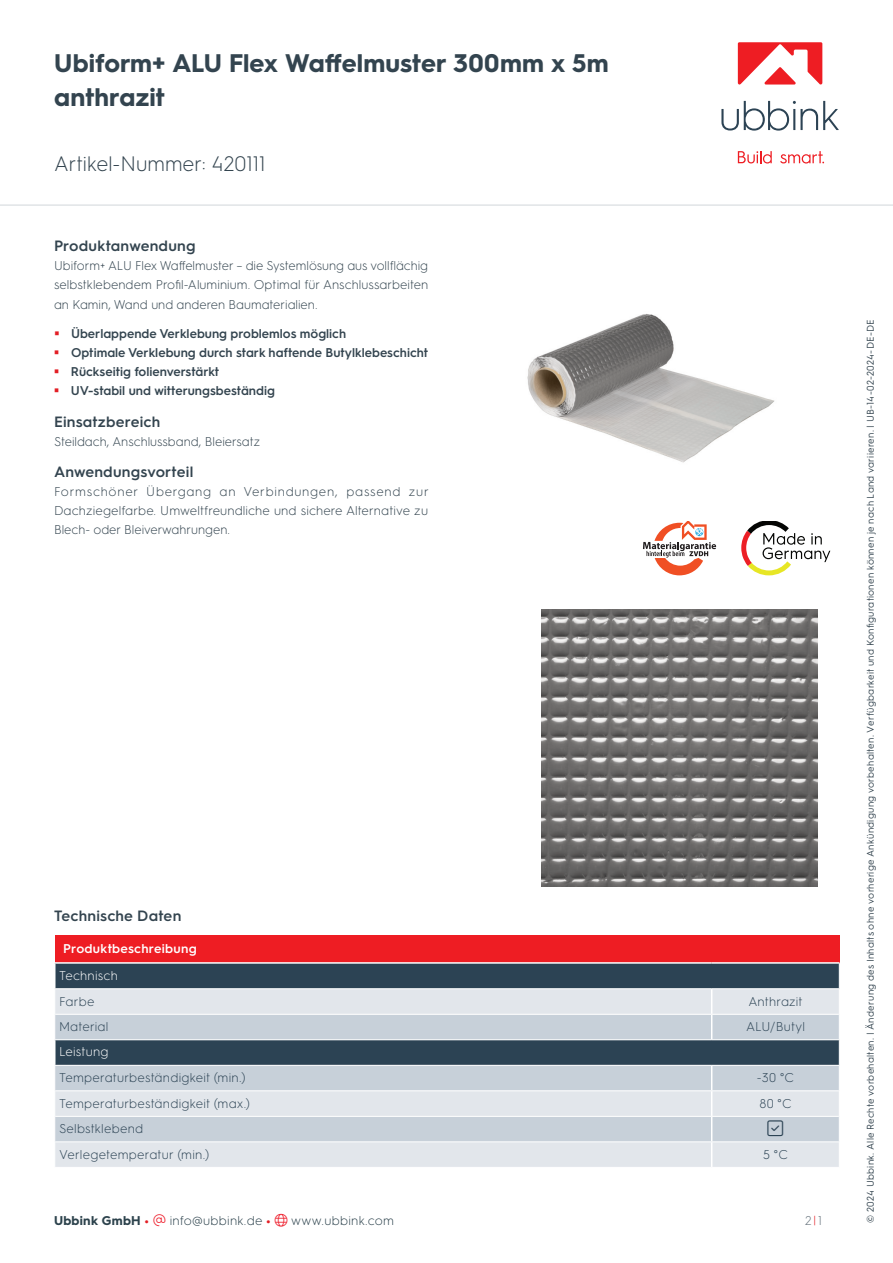
<style>
.page{position:relative;width:893px;height:1263px;background:#fff}
.page>*{position:absolute;margin:0;border:0;box-sizing:border-box;transform-origin:0 0}
.t1{font:700 25.5px/34px "HGS3";letter-spacing:.005em;color:#33444f}
.t2{font:300 21px "HGS3";color:#33444f}
.t3{font:300 18px "Font Awesome 6 Pro";color:#2c4354}
.t4{font:600 15px "HGS3";letter-spacing:.01em;color:#33444f}
.t5{font:300 12.75px/19.2px "HGS3";color:#33444f;text-align:justify}
.t6{font:600 12.75px/19.2px "HGS3";color:#33444f}
.t7{font:300 12.75px "HGS3";letter-spacing:.015em;color:#2c4354}
.t8{font:300 12.75px "HGS3";letter-spacing:.02em;color:#2c424c}
.t9{font:600 12.75px "HGS3";letter-spacing:.02em;color:#fff}
.t10{font:300 12.75px "HGS3";letter-spacing:.015em;color:#fff}
.t11{font:300 12.75px "HGS3";color:#66737c}
.t12{font:9.75px "HGS3";letter-spacing:.03em;color:#33444f}
.s1{font-weight:700}
.s2{font-weight:700;color:#e31e25}
.s3{color:#ee1f2d}
.s4{color:#e31e25}
</style>
<div class="page">
<div style="left:55px;top:935px;width:784px;height:28px;background:#ee1d23"></div>
<div style="left:56px;top:964px;width:783px;height:24px;background:#2c4354"></div>
<div style="left:55px;top:989px;width:784px;height:178px;background:#e2e6eb"></div>
<svg style="left:55px;top:1015px;width:784px;height:126px;background:#adb8c2"></svg>
<hr style="left:54px;top:962px;width:658px;height:2px;background:#fff">
<hr style="left:712px;top:962px;width:127px;height:2px;background:#fff">
<hr style="left:55px;top:1014px;width:657px;height:1px;background:#fff">
<hr style="left:712px;top:1014px;width:127px;height:1px;background:#fff">
<svg style="left:711px;top:989px;width:1px;height:50px"></svg>
<hr style="left:54px;top:1039px;width:658px;height:1px;background:#fff">
<hr style="left:712px;top:1039px;width:128px;height:1px;background:#fff">
<hr style="left:54px;top:1040px;width:2px;height:25px;background:#fff">
<hr style="left:54px;top:1065px;width:658px;height:1px;background:#fff">
<hr style="left:712px;top:1065px;width:128px;height:1px;background:#fff">
<hr style="left:55px;top:1090px;width:657px;height:1px;background:#fff">
<hr style="left:712px;top:1090px;width:127px;height:1px;background:#fff">
<hr style="left:55px;top:1116px;width:657px;height:1px;background:#fff">
<hr style="left:712px;top:1116px;width:127px;height:1px;background:#fff">
<hr style="left:55px;top:1141px;width:657px;height:1px;background:#fff">
<hr style="left:712px;top:1141px;width:127px;height:1px;background:#fff">
<svg style="left:711px;top:1066px;width:1px;height:101px"></svg>
<svg style="left:839px;top:964px;width:1px;height:101px"></svg>
<img style="left:541px;top:610px;width:276px;height:276px">
<svg style="left:741px;top:521px;width:89px;height:54px"></svg>
<svg style="left:643px;top:521px;width:73px;height:54px"></svg>
<img style="left:527px;top:314px;width:248px;height:149px">
<hr style="left:0;top:204px;width:893px;height:2px;background:#e1e4e6">
<svg style="left:721px;top:101px;width:118px;height:30px"></svg>
<svg style="left:738px;top:151px;width:34px;height:13px"></svg>
<svg style="left:780px;top:151px;width:44px;height:13px"></svg>
<svg style="left:738px;top:42px;width:84px;height:43px"></svg>
<svg style="left:768px;top:1121px;width:15px;height:15px"></svg>
<h1 class="t1" style="left:54px;top:45px;width:556px">Ubiform+ ALU Flex Waffelmuster 300mm x 5m anthrazit</h1>
<h2 class="t2" style="left:54px;top:150px;width:213px">Artikel-Nummer: 420111</h2>
<p class="t4" style="left:54px;top:235px;width:143px">Produktanwendung</p>
<p class="t5" style="left:54px;top:255px;width:376px">Ubiform+ ALU Flex Waffelmuster – die Systemlösung aus vollflächig selbstklebendem Profil-Aluminium. Optimal für Anschlussarbeiten an Kamin, Wand und anderen Baumaterialien.</p>
<p class="t6" style="left:71px;top:323px;width:359px">Überlappende Verklebung problemlos möglich<br>Optimale Verklebung durch stark haftende Butylklebeschicht Rückseitig folienverstärkt<br>UV-stabil und witterungsbeständig</p>
<p class="t4" style="left:54px;top:411px;width:108px">Einsatzbereich</p>
<p class="t5" style="left:54px;top:431px;width:208px">Steildach, Anschlussband, Bleiersatz</p>
<p class="t4" style="left:54px;top:461px;width:141px">Anwendungsvorteil</p>
<p class="t5" style="left:54px;top:481px;width:376px">Formschöner Übergang an Verbindungen, passend zur Dachziegelfarbe. Umweltfreundliche und sichere Alternative zu Blech- oder Bleiverwahrungen.</p>
<p class="t4" style="left:54px;top:905px;width:129px">Technische Daten</p>
<p class="t9" style="left:63px;top:939px;width:135px">Produktbeschreibung</p>
<p class="t10" style="left:59px;top:967px;width:60px">Technisch</p>
<p class="t7" style="left:59px;top:993px;width:37px">Farbe</p>
<p class="t7" style="left:748px;top:993px;width:56px">Anthrazit</p>
<p class="t7" style="left:59px;top:1018px;width:51px">Material</p>
<p class="t7" style="left:746px;top:1018px;width:60px">ALU/Butyl</p>
<p class="t10" style="left:59px;top:1043px;width:51px">Leistung</p>
<p class="t7" style="left:59px;top:1069px;width:188px">Temperaturbeständigkeit (min.)</p>
<p class="t7" style="left:757px;top:1069px;width:39px">-30 °C</p>
<p class="t7" style="left:59px;top:1095px;width:193px">Temperaturbeständigkeit (max.)</p>
<p class="t7" style="left:759px;top:1095px;width:34px">80 °C</p>
<p class="t7" style="left:59px;top:1120px;width:86px">Selbstklebend</p>
<h3 class="t3" style="left:768px;top:1120px;width:17px">▲❑◆</h3>
<p class="t7" style="left:59px;top:1146px;width:152px">Verlegetemperatur (min.)</p>
<p class="t7" style="left:763px;top:1146px;width:27px">5 °C</p>
<p class="t8" style="left:54px;top:1211px;width:342px"><span class="s1">Ubbink GmbH</span> <span class="s2">•</span> <span class="s3">▼</span> info@ubbink.de <span class="s2">•</span> <span class="s3">●□</span> www.ubbink.com</p>
<p class="t11" style="left:805px;top:1211px;width:18px">2<span class="s4">|</span>1</p>
<p class="t12" style="left:864px;top:1222px;width:905px;rotate:-90deg">© 2024 Ubbink. Alle Rechte vorbehalten. | Änderung des Inhalts ohne vorherige Ankündigung vorbehalten. Verfügbarkeit und Konfigurationen können je nach Land variieren. | UB-14-02-2024-DE-DE</p>
</div>
